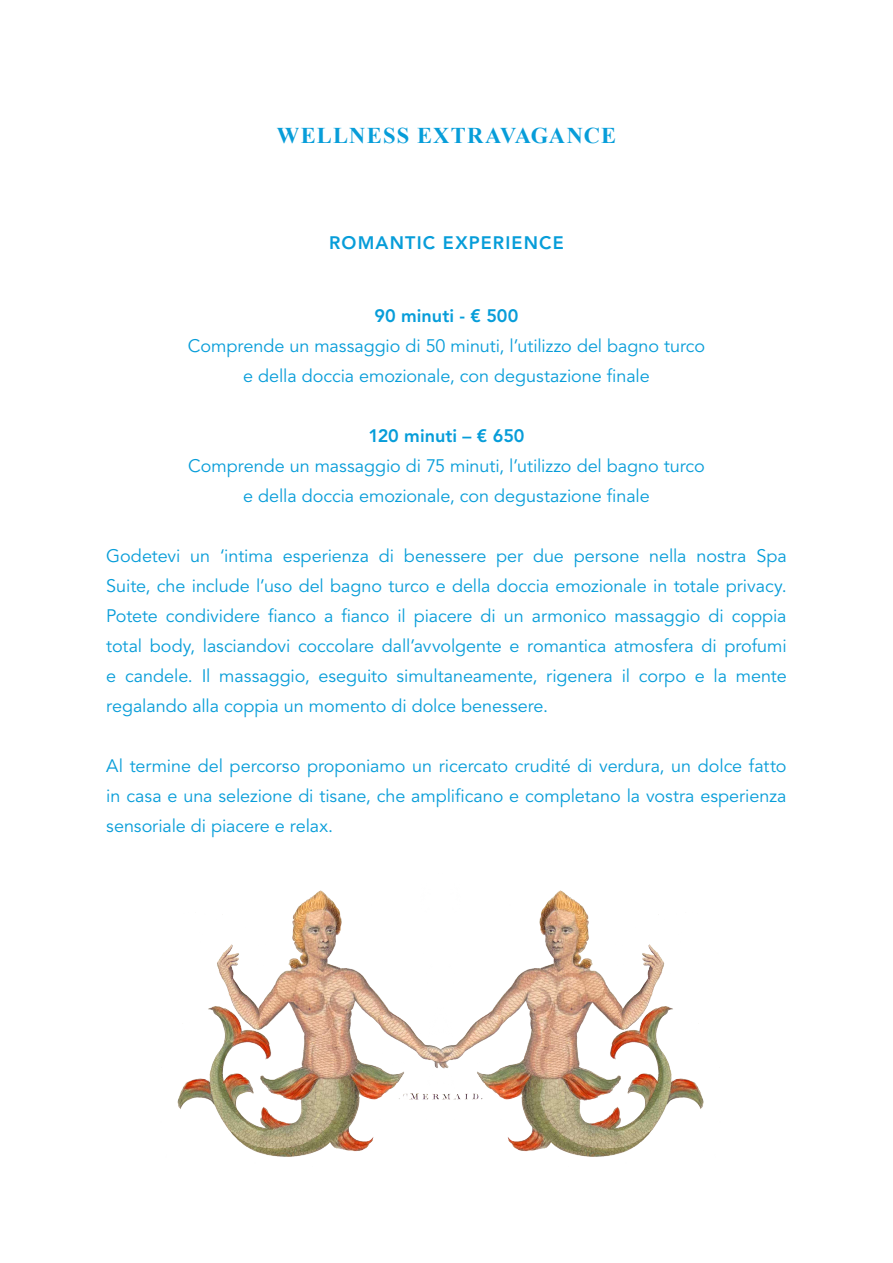
<style>
.page{position:relative;width:893px;height:1263px;background:#fff}
.page>*{position:absolute;margin:0;border:0;box-sizing:border-box;transform-origin:0 0}
.CATEGORIA_TIMES{font:700 22.5px "Times New Roman";letter-spacing:.05em;color:#079dd9}
.TXT_Avenir_SPAZIO_DO{font:18px/30px "Avenir LT";letter-spacing:-.005em;color:#079dd9;text-align:justify}
.TXT_Avenir_trattamen{font:18px "Avenir LT";letter-spacing:-.005em;color:#079dd9}
.TXT_Avenir_trattamen-2{font:800 18px "Avenir LT";color:#079dd9}
.TRATTAMENTO_AVENIR{font:800 18px "Avenir LT";letter-spacing:.065em;color:#079dd9}
</style>
<div class="page">
<img style="left:177px;top:890px;width:527px;height:267px">
<p class="CATEGORIA_TIMES" style="left:277px;top:120px;width:341px">WELLNESS EXTRAVAGANCE</p>
<p class="TRATTAMENTO_AVENIR" style="left:329px;top:232px;width:236px">ROMANTIC EXPERIENCE</p>
<p class="TXT_Avenir_trattamen-2" style="left:375px;top:305px;width:145px">90 minuti - € 500</p>
<p class="TXT_Avenir_trattamen" style="left:188px;top:336px;width:519px">Comprende un massaggio di 50 minuti, l’utilizzo del bagno turco</p>
<p class="TXT_Avenir_trattamen" style="left:243px;top:366px;width:408px">e della doccia emozionale, con degustazione finale</p>
<p class="TXT_Avenir_trattamen-2" style="left:368px;top:425px;width:157px">120 minuti – € 650</p>
<p class="TXT_Avenir_trattamen" style="left:188px;top:456px;width:518px">Comprende un massaggio di 75 minuti, l’utilizzo del bagno turco</p>
<p class="TXT_Avenir_trattamen" style="left:243px;top:486px;width:408px">e della doccia emozionale, con degustazione finale</p>
<p class="TXT_Avenir_SPAZIO_DO" style="left:106px;top:541px;width:682px">Godetevi un ‘intima esperienza di benessere per due persone nella nostra Spa Suite, che include l’uso del bagno turco e della doccia emozionale in totale privacy.<br>Potete condividere fianco a fianco il piacere di un armonico massaggio di coppia total body, lasciandovi coccolare dall’avvolgente e romantica atmosfera di profumi e candele. Il massaggio, eseguito simultaneamente, rigenera il corpo e la mente regalando alla coppia un momento di dolce benessere.</p>
<p class="TXT_Avenir_SPAZIO_DO" style="left:106px;top:751px;width:682px">Al termine del percorso proponiamo un ricercato crudité di verdura, un dolce fatto in casa e una selezione di tisane, che amplificano e completano la vostra esperienza sensoriale di piacere e relax.</p>
</div>
